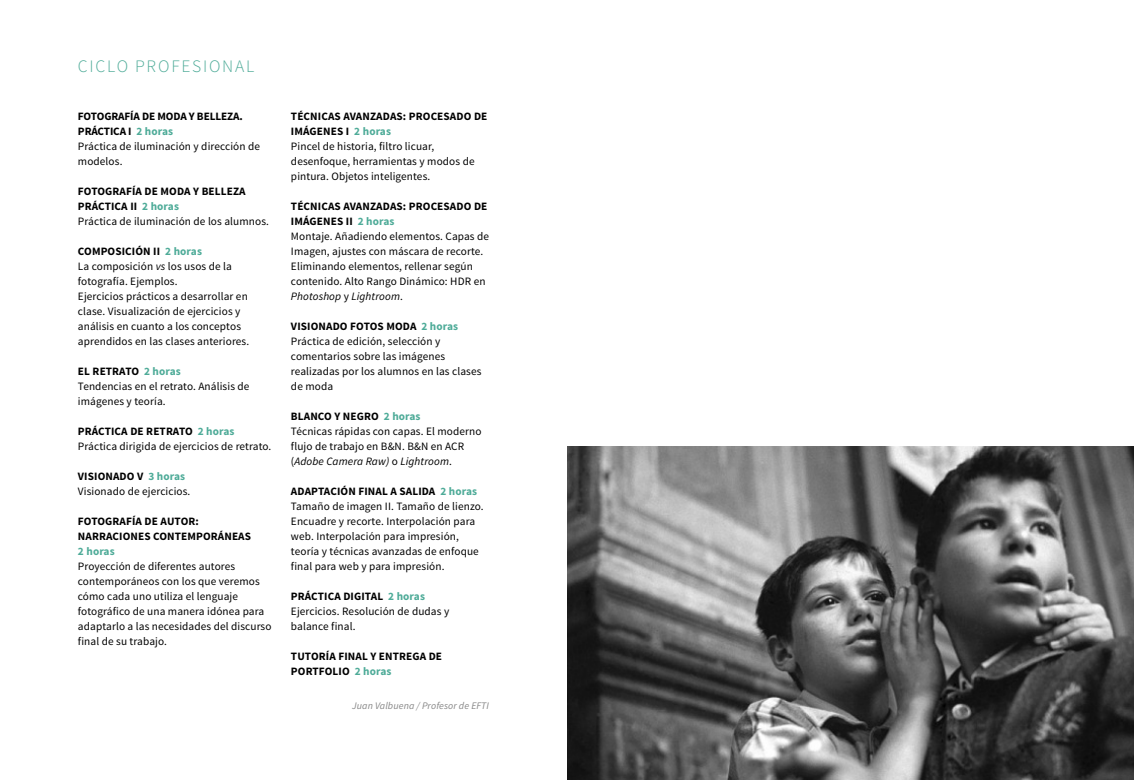
<style>
.page{position:relative;width:1134px;height:780px;background:#fff}
.page>*{position:absolute;margin:0;border:0;box-sizing:border-box;transform-origin:0 0}
.t1{font:300 17.5px "Source Sans Pro";letter-spacing:.1em;color:#4eab98}
.t2{font:11.25px/15px "Source Sans Pro";letter-spacing:.01em;color:#000}
.t3{font:700 11.25px/15px "Source Sans Pro";letter-spacing:.01em;color:#000}
.t4{font:700 11.25px "Source Sans Pro";letter-spacing:.01em;color:#4eab98}
.t5{font:italic 10px "Source Sans Pro";letter-spacing:.01em;color:#878787}
.s1{font-weight:700}
.s2{font-weight:700;color:#4eab98}
.s3{color:#4eab98}
.s4{font-weight:400}
.s5{font-style:italic}
</style>
<div class="page">
<img style="left:567px;top:446px;width:567px;height:334px">
<h1 class="t1" style="left:78px;top:55px;width:178px">CICLO PROFESIONAL</h1>
<p class="t2" style="left:78px;top:109px;width:184px"><span class="s1">FOTOGRAFÍA DE MODA Y BELLEZA.<br>PRÁCTICA I</span> <span class="s2">2 horas<br></span>Práctica de iluminación y dirección de modelos.</p>
<p class="t3" style="left:78px;top:184px;width:193px">FOTOGRAFÍA DE MODA Y BELLEZA<br>PRÁCTICA II <span class="s3">2 horas<br></span><span class="s4">Práctica de iluminación de los alumnos.</span></p>
<p class="t2" style="left:78px;top:244px;width:173px"><span class="s1">COMPOSICIÓN II</span> <span class="s2">2 horas<br></span>La composición <span class="s5">vs</span> los usos de la fotografía. Ejemplos.<br>Ejercicios prácticos a desarrollar en clase. Visualización de ejercicios y análisis en cuanto a los conceptos aprendidos en las clases anteriores.</p>
<p class="t2" style="left:78px;top:364px;width:173px"><span class="s1">EL RETRATO</span> <span class="s2">2 horas<br></span>Tendencias en el retrato. Análisis de imágenes y teoría.</p>
<p class="t2" style="left:78px;top:424px;width:195px"><span class="s1">PRÁCTICA DE RETRATO</span> <span class="s2">2 horas<br></span>Práctica dirigida de ejercicios de retrato.</p>
<p class="t2" style="left:78px;top:469px;width:114px"><span class="s1">VISIONADO V</span> <span class="s2">3 horas<br></span>Visionado de ejercicios.</p>
<p class="t3" style="left:78px;top:514px;width:175px">FOTOGRAFÍA DE AUTOR:<br>NARRACIONES CONTEMPORÁNEAS</p>
<p class="t4" style="left:78px;top:544px;width:38px">2 horas</p>
<p class="t2" style="left:78px;top:559px;width:195px">Proyección de diferentes autores contemporáneos con los que veremos cómo cada uno utiliza el lenguaje fotográfico de una manera idónea para adaptarlo a las necesidades del discurso final de su trabajo.</p>
<p class="t2" style="left:291px;top:109px;width:198px"><span class="s1">TÉCNICAS AVANZADAS: PROCESADO DE<br>IMÁGENES I</span> <span class="s2">2 horas<br></span>Pincel de historia, filtro licuar, desenfoque, herramientas y modos de pintura. Objetos inteligentes.</p>
<p class="t2" style="left:291px;top:199px;width:200px"><span class="s1">TÉCNICAS AVANZADAS: PROCESADO DE IMÁGENES II</span> <span class="s2">2 horas<br></span>Montaje. Añadiendo elementos. Capas de Imagen, ajustes con máscara de recorte.<br>Eliminando elementos, rellenar según contenido. Alto Rango Dinámico: HDR en <span class="s5">Photoshop</span> y <span class="s5">Lightroom</span>.</p>
<p class="t2" style="left:291px;top:319px;width:192px"><span class="s1">VISIONADO FOTOS MODA</span> <span class="s2">2 horas<br></span>Práctica de edición, selección y comentarios sobre las imágenes realizadas por los alumnos en las clases de moda</p>
<p class="t2" style="left:291px;top:409px;width:192px"><span class="s1">BLANCO Y NEGRO</span> <span class="s2">2 horas<br></span>Técnicas rápidas con capas. El moderno flujo de trabajo en B&amp;N. B&amp;N en ACR (<span class="s5">Adobe Camera Raw)</span> o <span class="s5">Lightroom</span>.</p>
<p class="t2" style="left:291px;top:484px;width:194px"><span class="s1">ADAPTACIÓN FINAL A SALIDA</span> <span class="s2">2 horas </span>Tamaño de imagen II. Tamaño de lienzo.<br>Encuadre y recorte. Interpolación para web. Interpolación para impresión, teoría y técnicas avanzadas de enfoque final para web y para impresión.</p>
<p class="t2" style="left:291px;top:589px;width:160px"><span class="s1">PRÁCTICA DIGITAL</span> <span class="s2">2 horas<br></span>Ejercicios. Resolución de dudas y balance final.</p>
<p class="t3" style="left:291px;top:649px;width:153px">TUTORÍA FINAL Y ENTREGA DE<br>PORTFOLIO <span class="s3">2 horas</span></p>
<p class="t5" style="left:352px;top:699px;width:138px">Juan Valbuena / Profesor de EFTI</p>
</div>
